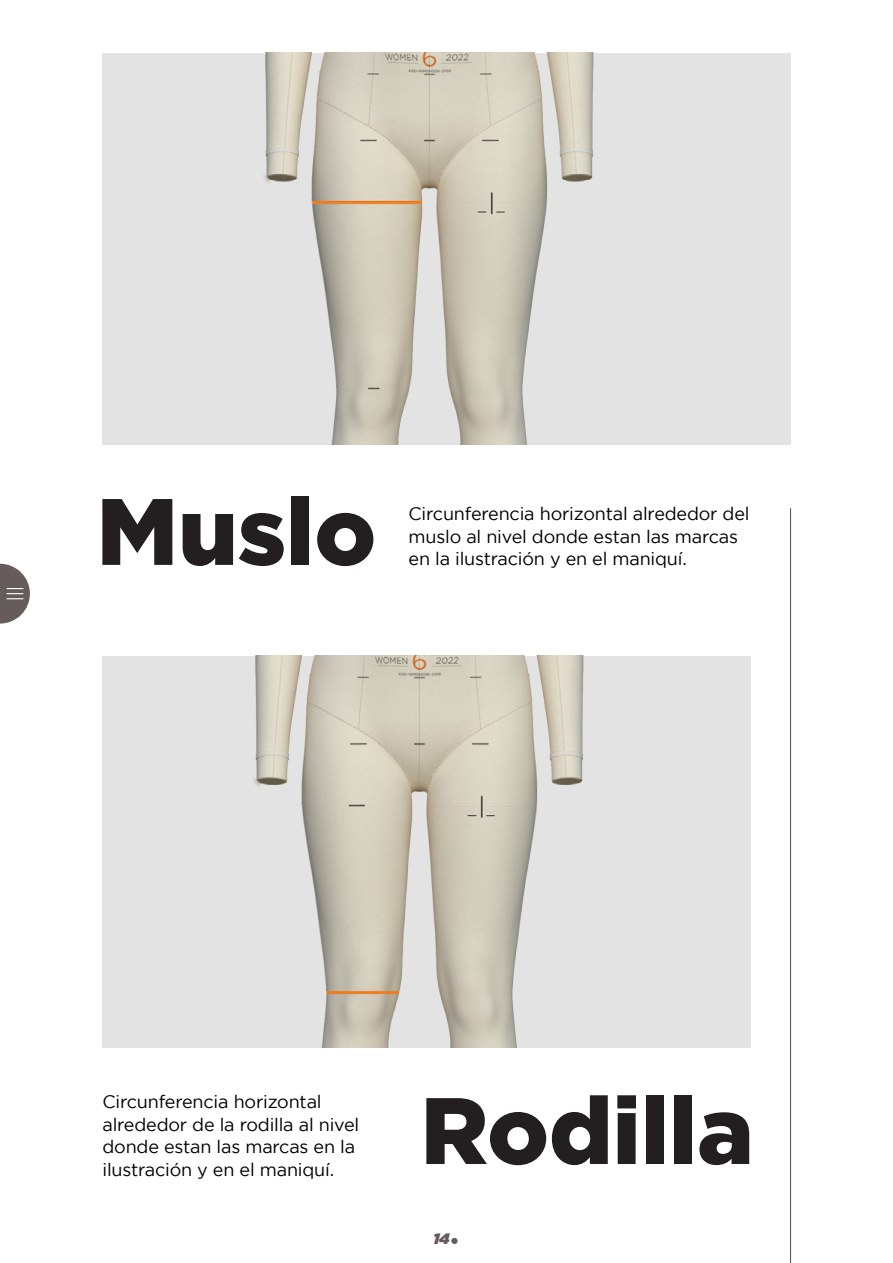
<style>
.page{position:relative;width:893px;height:1263px;background:#fff}
.page>*{position:absolute;margin:0;border:0;box-sizing:border-box;transform-origin:0 0}
.t1{font:900 94.05px "Gotham";color:#231f20}
.t2{font:18px/22.5px "Gotham";letter-spacing:-.01em;color:#000}
.t3{font:italic 900 15px "Gotham";color:#655c5b}
.s1{font-family:"Futura";font-weight:700;font-style:normal;font-size:30px}
</style>
<div class="page">
<div style="left:102px;top:53px;width:688px;height:391px;background:#e3e3e3"></div>
<img style="left:264px;top:53px;width:330px;height:391px">
<hr style="left:790px;top:508px;width:1px;height:755px;background:#655c5b">
<img style="left:107px;top:656px;width:644px;height:391px">
<svg style="left:0;top:564px;width:30px;height:60px"></svg>
<h1 class="t1" style="left:97px;top:477px;width:281px">Muslo</h1>
<p class="t2" style="left:409px;top:502px;width:343px">Circunferencia horizontal alrededor del muslo al nivel donde estan las marcas en la ilustración y en el maniquí.</p>
<p class="t2" style="left:102px;top:1090px;width:258px">Circunferencia horizontal alrededor de la rodilla al nivel donde estan las marcas en la ilustración y en el maniquí.</p>
<h1 class="t1" style="left:421px;top:1076px;width:334px">Rodilla</h1>
<p class="t3" style="left:433px;top:1229px;width:28px">14<span class="s1">.</span></p>
</div>
